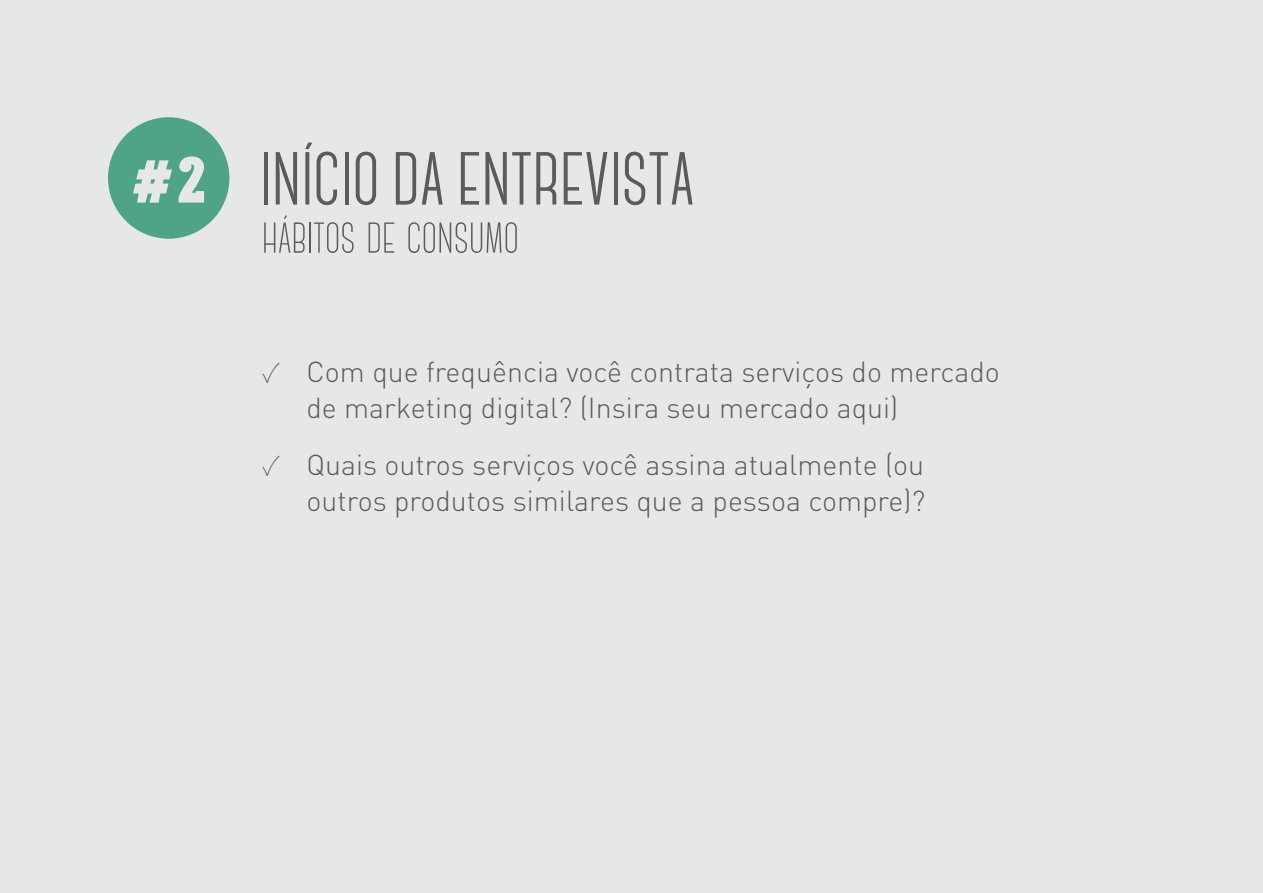
<style>
.page{position:relative;width:1263px;height:893px;background:#fff}
.page>*{position:absolute;margin:0;border:0;box-sizing:border-box;transform-origin:0 0}
.t1{font:700 75px "Canter";color:#595c59}
.t2{font:300 54px "Canter";color:#595c59}
.t3{font:300 28.5px/36px "DIN Pro";color:#595c59}
.s1{font-family:"Carton";font-weight:400;font-size:66px;color:#e6e7e8}
.s2{font-family:"Source Sans Pro";font-weight:200}
</style>
<div class="page">
<div style="left:0;top:0;width:1263px;height:892px;background:#e6e7e8"></div>
<div style="left:108px;top:117px;width:121px;height:122px;background:#4ea388;border-radius:50%"></div>
<h1 class="t1" style="left:130px;top:142px;width:567px"><span class="s1">#2</span> INÍCIO DA ENTREVISTA</h1>
<h2 class="t2" style="left:262px;top:209px;width:259px">hábitos de consumo</h2>
<p class="t3" style="left:306px;top:353px;width:695px;text-indent:-43px"><span class="s2">✓</span> Com que frequência você contrata serviços do mercado de marketing digital? (Insira seu mercado aqui)</p>
<p class="t3" style="left:263px;top:446px;width:664px;text-align:right"><span class="s2">✓</span> Quais outros serviços você assina atualmente (ou outros produtos similares que a pessoa compre)?</p>
</div>
